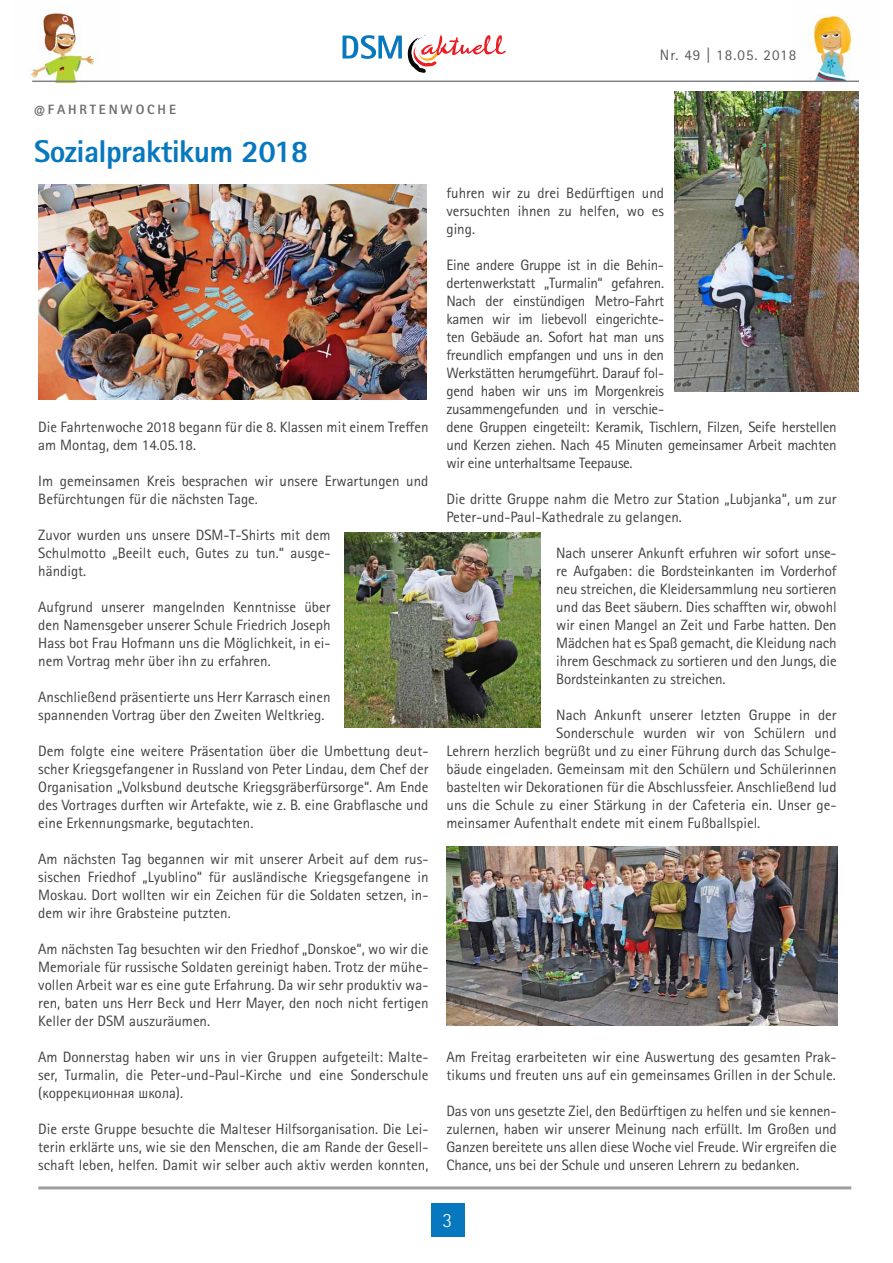
<style>
.page{position:relative;width:893px;height:1263px;background:#fff}
.page>*{position:absolute;margin:0;border:0;box-sizing:border-box;transform-origin:0 0}
.t1{font:800 31.5px "Rotis Sans Serif W1 G";letter-spacing:-.02em;color:#0778be}
.t2{font:300 20.25px "Rotis Sans Serif W1 G";color:#fff}
.t3{font:15px/18px "Rotis Sans Serif W1 G";color:#414042;text-align:justify}
.t4{font:15px/18px "Rotis Sans Serif W1 G";letter-spacing:-.02em;color:#414042}
.t5{font:15px "Rotis Sans Serif W1 G";letter-spacing:.07em;color:#58595b}
.t6{font:800 13.5px "Rotis Sans Serif W1 G";letter-spacing:.21em;color:#6d6e71}
</style>
<div class="page">
<div style="left:431px;top:1203px;width:34px;height:33px;background:#0778be"></div>
<svg style="left:343px;top:35px;width:59px;height:24px"></svg>
<svg style="left:408px;top:35px;width:98px;height:38px"></svg>
<img style="left:31px;top:12px;width:88px;height:69px">
<img style="left:792px;top:15px;width:67px;height:66px">
<hr style="left:32px;top:81px;width:827px;height:1px;background:#808285">
<img style="left:38px;top:185px;width:389px;height:215px">
<img style="left:675px;top:91px;width:183px;height:300px">
<img style="left:446px;top:847px;width:391px;height:178px">
<img style="left:344px;top:532px;width:196px;height:195px">
<hr style="left:38px;top:1186px;width:813px;height:3px;background:#9d9fa2">
<p class="t6" style="left:34px;top:100px;width:143px">@FA HRTEN WOCHE</p>
<h1 class="t1" style="left:34px;top:131px;width:276px">SOZIALPRAKTIKUM 2018</h1>
<p class="t3" style="left:38px;top:418px;width:392px">Die Fahrtenwoche 2018 begann für die 8. Klassen mit einem Treffen am Montag, dem 14.05.18.</p>
<p class="t3" style="left:38px;top:472px;width:392px">Im gemeinsamen Kreis besprachen wir unsere Erwartungen und<br>Befürchtungen für die nächsten Tage.</p>
<p class="t3" style="left:38px;top:526px;width:294px">Zuvor wurden uns unsere DSM-T-Shirts mit dem Schulmotto „Beeilt euch, Gutes zu tun.“ ausge&shy;händigt.</p>
<p class="t3" style="left:38px;top:598px;width:294px">Aufgrund unserer mangelnden Kenntnisse über den Namensgeber unserer Schule Friedrich Joseph Hass bot Frau Hofmann uns die Möglichkeit, in ei&shy;nem Vortrag mehr über ihn zu erfahren.</p>
<p class="t3" style="left:38px;top:688px;width:294px">Anschließend präsentierte uns Herr Karrasch einen spannenden Vortrag über den Zweiten Weltkrieg.</p>
<p class="t3" style="left:38px;top:742px;width:392px">Dem folgte eine weitere Präsentation über die Umbettung deut&shy;scher Kriegsgefangener in Russland von Peter Lindau, dem Chef der Organisation „Volksbund deutsche Kriegsgräberfürsorge“. Am Ende des Vortrages durften wir Artefakte, wie z. B. eine Grabflasche und eine Erkennungsmarke, begutachten.</p>
<p class="t3" style="left:38px;top:850px;width:392px">Am nächsten Tag begannen wir mit unserer Arbeit auf dem rus&shy;sischen Friedhof „Lyublino“ für ausländische Kriegsgefangene in Moskau. Dort wollten wir ein Zeichen für die Soldaten setzen, in&shy;dem wir ihre Grabsteine putzten.</p>
<p class="t3" style="left:38px;top:940px;width:392px">Am nächsten Tag besuchten wir den Friedhof „Donskoe“, wo wir die Memoriale für russische Soldaten gereinigt haben. Trotz der mühe&shy;vollen Arbeit war es eine gute Erfahrung. Da wir sehr produktiv wa&shy;ren, baten uns Herr Beck und Herr Mayer, den noch nicht fertigen Keller der DSM auszuräumen.</p>
<p class="t3" style="left:38px;top:1048px;width:392px">Am Donnerstag haben wir uns in vier Gruppen aufgeteilt: Malte&shy;ser, Turmalin, die Peter-und-Paul-Kirche und eine Sonderschule (коррекционная школа).</p>
<p class="t3" style="left:38px;top:1120px;width:392px">Die erste Gruppe besuchte die Malteser Hilfsorganisation. Die Lei&shy;terin erklärte uns, wie sie den Menschen, die am Rande der Gesell&shy;schaft leben, helfen. Damit wir selber auch aktiv werden konnten,</p>
<p class="t5" style="left:660px;top:46px;width:138px">Nr. 49 | 18.05. 2018</p>
<p class="t3" style="left:446px;top:184px;width:219px">fuhren wir zu drei Bedürftigen und versuchten ihnen zu helfen, wo es ging.</p>
<p class="t4" style="left:446px;top:256px;width:392px">Eine andere Gruppe ist in die Behin-<br>dertenwerkstatt „Turmalin“ gefahren.<br>Nach der einstündigen Metro-Fahrt<br>kamen wir im liebevoll eingerichte-<br>ten Gebäude an. Sofort hat man uns<br>freundlich empfangen und uns in den<br>Werkstätten herumgeführt. Darauf fol-<br>gend haben wir uns im Morgenkreis<br>zusammengefunden und in verschie-<br>dene Gruppen eingeteilt: Keramik, Tischlern, Filzen, Seife herstellen und Kerzen ziehen. Nach 45 Minuten gemeinsamer Arbeit machten wir eine unterhaltsame Teepause.</p>
<p class="t3" style="left:446px;top:490px;width:392px">Die dritte Gruppe nahm die Metro zur Station „Lubjanka“, um zur<br>Peter-und-Paul-Kathedrale zu gelangen.</p>
<p class="t3" style="left:556px;top:544px;width:282px">Nach unserer Ankunft erfuhren wir sofort unse&shy;re Aufgaben: die Bordsteinkanten im Vorderhof neu streichen, die Kleidersammlung neu sortieren und das Beet säubern. Dies schafften wir, obwohl wir einen Mangel an Zeit und Farbe hatten. Den Mädchen hat es Spaß gemacht, die Kleidung nach ihrem Geschmack zu sortieren und den Jungs, die Bordsteinkanten zu streichen.</p>
<p class="t3" style="left:556px;top:706px;width:282px">Nach Ankunft unserer letzten Gruppe in der</p>
<p class="t3" style="left:556px;top:724px;width:282px">Sonderschule wurden wir von Schülern und</p>
<p class="t3" style="left:446px;top:742px;width:392px">Lehrern herzlich begrüßt und zu einer Führung durch das Schulge-</p>
<p class="t3" style="left:446px;top:760px;width:392px">bäude eingeladen. Gemeinsam mit den Schülern und Schülerinnen</p>
<p class="t3" style="left:446px;top:778px;width:392px">bastelten wir Dekorationen für die Abschlussfeier. Anschließend lud</p>
<p class="t3" style="left:446px;top:796px;width:392px">uns die Schule zu einer Stärkung in der Cafeteria ein. Unser ge-</p>
<p class="t3" style="left:446px;top:814px;width:315px">meinsamer Aufenthalt endete mit einem Fußballspiel.</p>
<p class="t3" style="left:446px;top:1048px;width:392px">Am Freitag erarbeiteten wir eine Auswertung des gesamten Prak&shy;tikums und freuten uns auf ein gemeinsames Grillen in der Schule.</p>
<p class="t3" style="left:446px;top:1102px;width:392px">Das von uns gesetzte Ziel, den Bedürftigen zu helfen und sie kennen&shy;zulernen, haben wir unserer Meinung nach erfüllt. Im Großen und Ganzen bereitete uns allen diese Woche viel Freude. Wir ergreifen die Chance, uns bei der Schule und unseren Lehrern zu bedanken.</p>
<h2 class="t2" style="left:443px;top:1208px;width:11px">3</h2>
</div>
